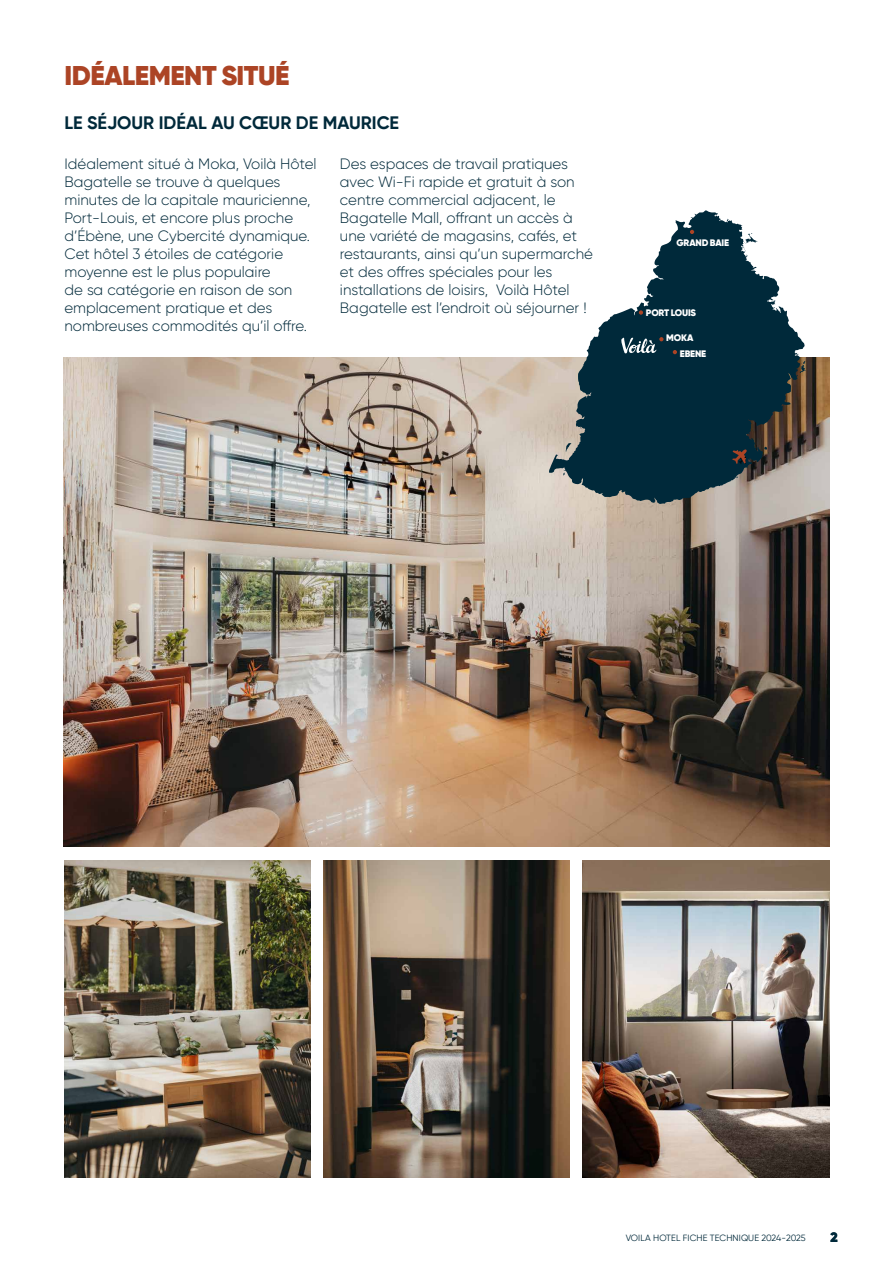
<style>
.page{position:relative;width:893px;height:1263px;background:#fff}
.page>*{position:absolute;margin:0;border:0;box-sizing:border-box;transform-origin:0 0}
.t1{font:900 27px "Gilroy";letter-spacing:-.02em;color:#ac4425}
.t2{font:700 18px "Gilroy";color:#00293a}
.t3{font:300 15px/18px "Gilroy";color:#00293a}
.t4{font:900 13.5px "Gilroy";color:#00293a}
.t5{font:900 9.45px/15.9px "Gilroy";letter-spacing:-.02em;color:#fff}
.t6{font:9px "Gilroy";letter-spacing:.01em;color:#00293a}
</style>
<div class="page">
<img style="left:64px;top:860px;width:246px;height:318px">
<img style="left:583px;top:860px;width:246px;height:318px">
<img style="left:323px;top:860px;width:247px;height:318px">
<img style="left:64px;top:357px;width:765px;height:490px">
<svg style="left:549px;top:210px;width:257px;height:294px;fill:#00293a"></svg>
<svg style="left:732px;top:449px;width:15px;height:15px"></svg>
<svg style="left:639px;top:310px;width:4px;height:5px"></svg>
<svg style="left:673px;top:350px;width:4px;height:4px"></svg>
<svg style="left:690px;top:230px;width:4px;height:4px"></svg>
<svg style="left:621px;top:337px;width:42px;height:17px"></svg>
<h1 class="t1" style="left:65px;top:58px;width:226px">IDÉALEMENT SITUÉ</h1>
<p class="t2" style="left:64px;top:111px;width:336px">LE SÉJOUR IDÉAL AU CŒUR DE MAURICE</p>
<p class="t3" style="left:64px;top:154px;width:254px">Idéalement situé à Moka, Voilà Hôtel Bagatelle se trouve à quelques minutes de la capitale mauricienne, Port-Louis, et encore plus proche d’Ébène, une Cybercité dynamique.<br>Cet hôtel 3 étoiles de catégorie moyenne est le plus populaire<br>de sa catégorie en raison de son emplacement pratique et des nombreuses commodités qu’il offre.</p>
<p class="t3" style="left:340px;top:154px;width:255px">Des espaces de travail pratiques avec Wi-Fi rapide et gratuit à son centre commercial adjacent, le Bagatelle Mall, offrant un accès à une variété de magasins, cafés, et restaurants, ainsi qu’un supermarché et des offres spéciales pour les installations de loisirs, Voilà Hôtel Bagatelle est l’endroit où séjourner !</p>
<p class="t5" style="left:676px;top:235px;width:54px">GRAND BAIE</p>
<p class="t5" style="left:646px;top:305px;width:51px">PORT LOUIS</p>
<p class="t5" style="left:680px;top:330px;width:28px;text-indent:-14px">MOKA<br>EBENE</p>
<p class="t6" style="left:626px;top:1232px;width:182px">VOILA HOTEL FICHE TECHNIQUE 2024-2025</p>
<p class="t4" style="left:830px;top:1229px;width:9px">2</p>
</div>
